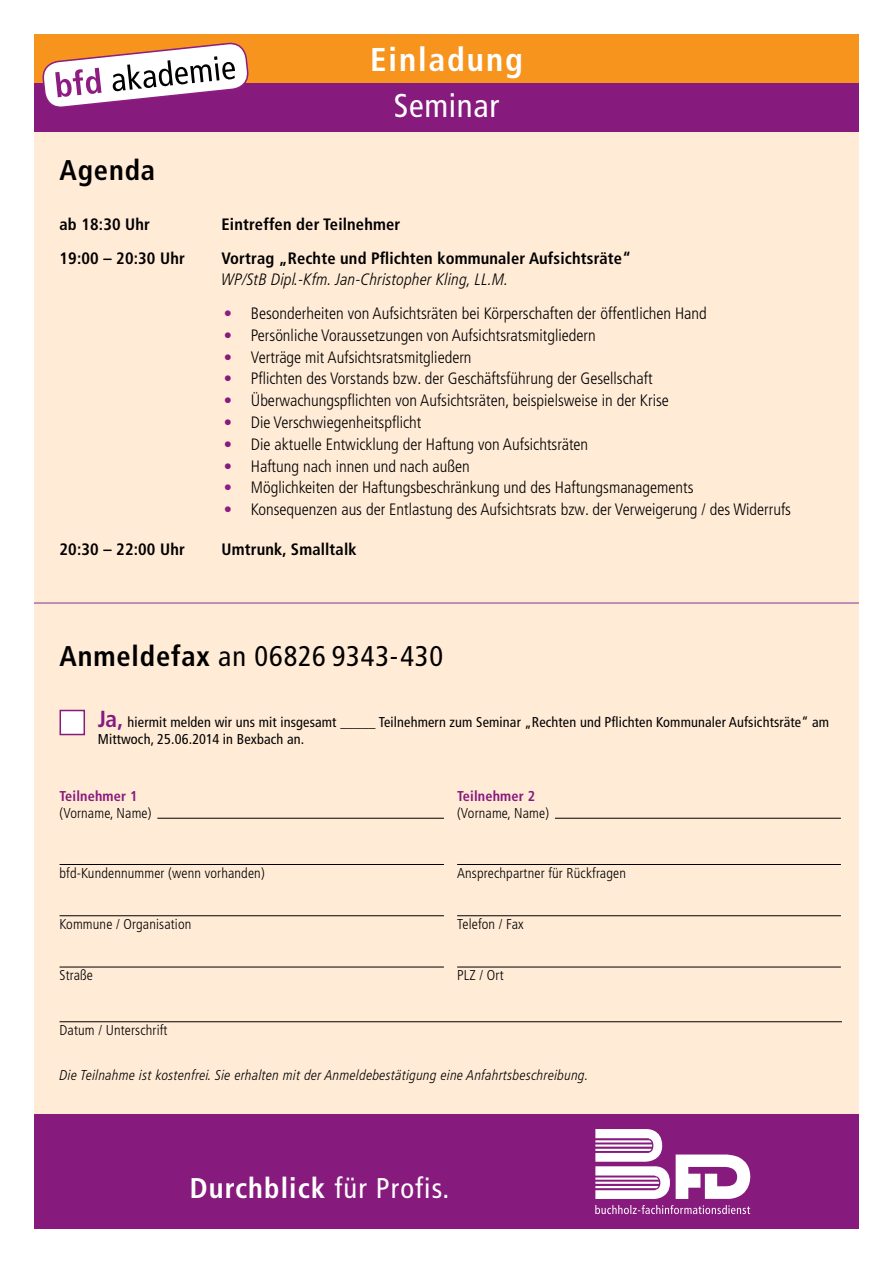
<style>
.page{position:relative;width:893px;height:1263px;background:#fff}
.page>*{position:absolute;margin:0;border:0;box-sizing:border-box;transform-origin:0 0}
.t1{font:700 condensed 33px "Frutiger LT Pro";letter-spacing:.06em;color:#fff}
.t2{font:condensed 33px "Frutiger LT Pro";letter-spacing:.02em;color:#fff}
.t3{font:condensed 28.5px "Frutiger LT Pro";letter-spacing:.03em;color:#000}
.t4{font:700 condensed 28.5px "Frutiger LT Pro";letter-spacing:.04em;color:#fff}
.t5{font:700 condensed 28.5px "Frutiger LT Pro";letter-spacing:.03em;color:#000}
.t6{font:300 condensed 16.5px "Frutiger LT Pro";color:#000}
.t7{font:700 condensed 16.5px "Frutiger LT Pro";letter-spacing:.01em;color:#000}
.t8{font:italic 300 condensed 16.5px "Frutiger LT Pro";letter-spacing:.01em;color:#000}
.t9{font:300 condensed 14.25px "Frutiger LT Pro";letter-spacing:.01em;color:#000}
.t10{font:condensed 14.25px/17.2px "Frutiger LT Pro";letter-spacing:.01em;color:#000}
.t11{font:italic 300 condensed 14.25px "Frutiger LT Pro";letter-spacing:.02em;color:#000}
.t12{font:700 condensed 14.25px "Frutiger LT Pro";letter-spacing:.01em;color:#871a7d}
.s1{color:#8d1d82}
.s2{color:#871a7d}
.s3{font-weight:700}
.s4{font-weight:700;font-size:23.25px;color:#871a7d}
.s5{font-weight:400}
</style>
<div class="page">
<div style="left:34px;top:124px;width:825px;height:999px;background:#ffebd6"></div>
<div style="left:34px;top:34px;width:825px;height:49px;background:#f7941e"></div>
<div style="left:34px;top:83px;width:825px;height:49px;background:#871a7d"></div>
<svg style="left:42px;top:42px;width:207px;height:65px"></svg>
<div style="left:34px;top:1114px;width:825px;height:115px;background:#871a7d"></div>
<svg style="left:676px;top:1154px;width:75px;height:45px"></svg>
<svg style="left:595px;top:1205px;width:155px;height:9px"></svg>
<svg style="left:595px;top:1129px;width:75px;height:70px"></svg>
<hr style="left:34px;top:602px;width:825px;height:2px;background:#aa71a7">
<div style="left:60px;top:710px;width:25px;height:25px;background:#fff;border:2px solid #871a7d"></div>
<hr style="left:60px;top:1021px;width:782px;height:1px;background:#000">
<hr style="left:157px;top:818px;width:287px;height:1px;background:#000">
<hr style="left:60px;top:864px;width:384px;height:1px;background:#000">
<hr style="left:60px;top:915px;width:384px;height:1px;background:#000">
<hr style="left:60px;top:967px;width:384px;height:1px;background:#000">
<hr style="left:555px;top:818px;width:286px;height:1px;background:#000">
<hr style="left:457px;top:864px;width:384px;height:1px;background:#000">
<hr style="left:457px;top:915px;width:384px;height:1px;background:#000">
<hr style="left:457px;top:967px;width:384px;height:1px;background:#000">
<h2 class="t5" style="left:60px;top:153px;width:97px">Agenda</h2>
<h1 class="t1" style="left:370px;top:40px;width:154px">Einladung</h1>
<h1 class="t2" style="left:394px;top:86px;width:107px">Seminar</h1>
<p class="t7" style="left:60px;top:214px;width:92px">ab 18:30 Uhr</p>
<p class="t7" style="left:222px;top:214px;width:180px">Eintreffen der Teilnehmer</p>
<p class="t7" style="left:60px;top:248px;width:127px">19:00 – 20:30 Uhr</p>
<p class="t7" style="left:222px;top:248px;width:411px">Vortrag „Rechte und Pflichten kommunaler Aufsichtsräte“</p>
<p class="t8" style="left:222px;top:269px;width:288px">WP/StB Dipl.-Kfm. Jan-Christopher Kling, LL.M.</p>
<p class="t6" style="left:224px;top:304px;width:484px"><span class="s1">•</span> Besonderheiten von Aufsichtsräten bei Körperschaften der öffentlichen Hand</p>
<p class="t6" style="left:224px;top:326px;width:373px"><span class="s2">•</span> Persönliche Voraussetzungen von Aufsichtsratsmitgliedern</p>
<p class="t6" style="left:224px;top:348px;width:249px"><span class="s2">•</span> Verträge mit Aufsichtsratsmitgliedern</p>
<p class="t6" style="left:224px;top:369px;width:430px"><span class="s2">•</span> Pflichten des Vorstands bzw. der Geschäftsführung der Gesellschaft</p>
<p class="t6" style="left:224px;top:391px;width:447px"><span class="s2">•</span> Überwachungspflichten von Aufsichtsräten, beispielsweise in der Krise</p>
<p class="t6" style="left:224px;top:413px;width:199px"><span class="s2">•</span> Die Verschwiegenheitspflicht</p>
<p class="t6" style="left:224px;top:435px;width:366px"><span class="s2">•</span> Die aktuelle Entwicklung der Haftung von Aufsichtsräten</p>
<p class="t6" style="left:224px;top:456px;width:247px"><span class="s2">•</span> Haftung nach innen und nach außen</p>
<p class="t6" style="left:224px;top:478px;width:471px"><span class="s1">•</span> Möglichkeiten der Haftungsbeschränkung und des Haftungsmanagements</p>
<p class="t6" style="left:224px;top:500px;width:569px"><span class="s1">•</span> Konsequenzen aus der Entlastung des Aufsichtsrats bzw. der Verweigerung / des Widerrufs</p>
<p class="t7" style="left:60px;top:539px;width:127px">20:30 – 22:00 Uhr</p>
<p class="t7" style="left:222px;top:539px;width:137px">Umtrunk, Smalltalk</p>
<h2 class="t3" style="left:60px;top:639px;width:385px"><span class="s3">Anmeldefax</span> an 06826 9343-430</h2>
<p class="t10" style="left:98px;top:714px;width:733px"><span class="s4">Ja,</span> hiermit melden wir uns mit insgesamt _____ Teilnehmern zum Seminar „Rechten und Pflichten Kommunaler Aufsichtsräte“ am<br>Mittwoch, 25.06.2014 in Bexbach an.</p>
<p class="t12" style="left:60px;top:787px;width:80px">Teilnehmer 1</p>
<p class="t9" style="left:60px;top:805px;width:93px">(Vorname, Name)</p>
<p class="t9" style="left:60px;top:864px;width:207px">bfd-Kundennummer (wenn vorhanden)</p>
<p class="t9" style="left:60px;top:916px;width:133px">Kommune / Organisation</p>
<p class="t9" style="left:60px;top:967px;width:35px">Straße</p>
<p class="t9" style="left:60px;top:1022px;width:110px">Datum / Unterschrift</p>
<p class="t12" style="left:457px;top:787px;width:80px">Teilnehmer 2</p>
<p class="t9" style="left:457px;top:805px;width:93px">(Vorname, Name)</p>
<p class="t9" style="left:457px;top:864px;width:170px">Ansprechpartner für Rückfragen</p>
<p class="t9" style="left:457px;top:916px;width:68px">Telefon / Fax</p>
<p class="t9" style="left:457px;top:967px;width:48px">PLZ / Ort</p>
<p class="t11" style="left:60px;top:1067px;width:531px">Die Teilnahme ist kostenfrei. Sie erhalten mit der Anmeldebestätigung eine Anfahrtsbeschreibung.</p>
<h2 class="t4" style="left:190px;top:1171px;width:261px">Durchblick <span class="s5">für Profis.</span></h2>
</div>
